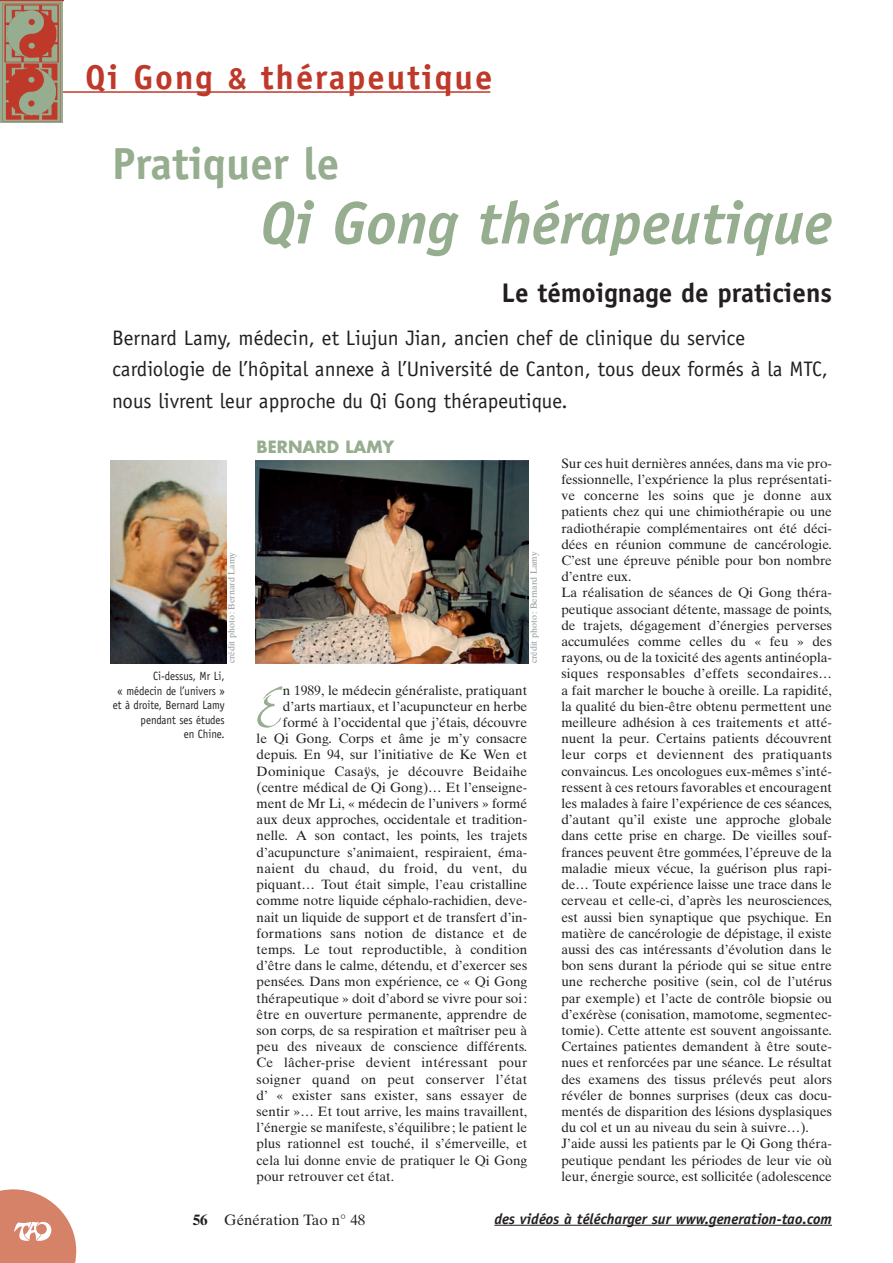
<style>
.page{position:relative;width:893px;height:1263px;background:#fff}
.page>*{position:absolute;margin:0;border:0;box-sizing:border-box;transform-origin:0 0}
.t1{font:61.95px "Bergell Plain";color:#96ad8f}
.t2{font:italic 700 60px "Officina Sans";color:#96ad8f}
.t3{font:700 45px "Officina Sans";color:#96ad8f}
.t4{font:700 34.5px "Officina Sans";letter-spacing:.055em;color:#bf392a}
.t5{font:700 27px "Officina Sans";color:#231f20}
.t6{font:21px/31.5px "Officina Sans";color:#231f20}
.t7{font:700 16.5px "Futura";color:#96ad8f}
.t8{font:italic 700 15px "Officina Sans";color:#231f20}
.t9{font:15px "Times Ten";color:#231f20}
.t10{font:13.5px/16.2px "Times Ten";color:#231f20}
.t11{font:13.5px "Times Ten";letter-spacing:.02em;color:#231f20}
.t12{font:12px/14.4px "Officina Sans";color:#231f20;text-align:right;scale:.9 1}
.t13{font:9px "Times Ten";color:#939598}
.s1{font-size:30px}
.s2{font-weight:700}
</style>
<div class="page">
<svg style="left:0;top:1189px;width:76px;height:74px"></svg>
<hr style="left:494px;top:1225px;width:134px;height:1px;background:#231f20">
<hr style="left:627px;top:1225px;width:79px;height:1px;background:#231f20">
<hr style="left:705px;top:1225px;width:38px;height:1px;background:#231f20">
<hr style="left:743px;top:1225px;width:44px;height:1px;background:#231f20">
<hr style="left:787px;top:1225px;width:45px;height:1px;background:#231f20">
<hr style="left:0;top:91px;width:490px;height:2px;background:#bf392a">
<img style="left:0;top:0;width:63px;height:123px">
<img style="left:255px;top:460px;width:274px;height:203px">
<img style="left:110px;top:460px;width:116px;height:203px">
<h3 class="t4" style="left:85px;top:64px;width:408px">Qi Gong <span class="s1">&amp;</span> thérapeutique</h3>
<h3 class="t3" style="left:112px;top:146px;width:229px">Pratiquer le</h3>
<h2 class="t2" style="left:260px;top:200px;width:573px">Qi Gong thérapeutique</h2>
<h3 class="t5" style="left:501px;top:282px;width:332px">Le témoignage de praticiens</h3>
<h3 class="t6" style="left:112px;top:323px;width:717px">Bernard Lamy, médecin, et Liujun Jian, ancien chef de clinique du service cardiologie de l’hôpital annexe à l’Université de Canton, tous deux formés à la MTC, nous livrent leur approche du Qi Gong thérapeutique.</h3>
<p class="t7" style="left:257px;top:439px;width:139px">BERNARD LAMY</p>
<p class="t13" style="left:228px;top:663px;width:113px;rotate:-90deg">crédit photo : Bernard Lamy</p>
<p class="t13" style="left:530px;top:663px;width:113px;rotate:-90deg">crédit photo : Bernard Lamy</p>
<p class="t12" style="left:113px;top:670px;width:126px">Ci-dessus, Mr Li,<br>« médecin de l’univers » et à droite, Bernard Lamy pendant ses études<br>en Chine.</p>
<h1 class="t1" style="left:257px;top:681px;width:28px">E</h1>
<p class="t10" style="left:283px;top:683px;width:246px">n 1989, le médecin généraliste, pratiquant</p>
<p class="t10" style="left:283px;top:699px;width:246px">d’arts martiaux, et l’acupuncteur en herbe</p>
<p class="t10" style="left:283px;top:716px;width:246px">formé à l’occidental que j’étais, découvre</p>
<p class="t10" style="left:257px;top:732px;width:272px">le Qi Gong. Corps et âme je m’y consacre</p>
<p class="t10" style="left:257px;top:748px;width:272px">depuis. En 94, sur l’initiative de Ke Wen et</p>
<p class="t11" style="left:257px;top:766px;width:272px">Dominique Casaÿs, je découvre Beidaihe</p>
<p class="t10" style="left:257px;top:780px;width:272px">(centre médical de Qi Gong)… Et l’enseigne-</p>
<p class="t10" style="left:257px;top:797px;width:272px">ment de Mr Li, « médecin de l’univers » formé</p>
<p class="t10" style="left:257px;top:813px;width:272px">aux deux approches, occidentale et tradition-</p>
<p class="t10" style="left:257px;top:829px;width:272px">nelle. A son contact, les points, les trajets</p>
<p class="t10" style="left:257px;top:845px;width:272px">d’acupuncture s’animaient, respiraient, éma-</p>
<p class="t11" style="left:257px;top:863px;width:272px">naient du chaud, du froid, du vent, du</p>
<p class="t10" style="left:257px;top:878px;width:272px">piquant… Tout était simple, l’eau cristalline</p>
<p class="t10" style="left:257px;top:894px;width:272px">comme notre liquide céphalo-rachidien, deve-</p>
<p class="t10" style="left:257px;top:910px;width:272px">nait un liquide de support et de transfert d’in-</p>
<p class="t10" style="left:257px;top:926px;width:272px">formations sans notion de distance et de</p>
<p class="t10" style="left:257px;top:942px;width:272px">temps. Le tout reproductible, à condition</p>
<p class="t10" style="left:257px;top:959px;width:272px">d’être dans le calme, détendu, et d’exercer ses</p>
<p class="t10" style="left:257px;top:975px;width:272px">pensées. Dans mon expérience, ce « Qi Gong</p>
<p class="t10" style="left:257px;top:991px;width:272px">thérapeutique » doit d’abord se vivre pour soi :</p>
<p class="t10" style="left:257px;top:1007px;width:272px">être en ouverture permanente, apprendre de</p>
<p class="t10" style="left:257px;top:1023px;width:272px">son corps, de sa respiration et maîtriser peu à</p>
<p class="t10" style="left:257px;top:1040px;width:272px">peu des niveaux de conscience différents.</p>
<p class="t11" style="left:257px;top:1057px;width:272px">Ce lâcher-prise devient intéressant pour</p>
<p class="t11" style="left:257px;top:1074px;width:272px">soigner quand on peut conserver l’état</p>
<p class="t10" style="left:257px;top:1088px;width:272px">d’ « exister sans exister, sans essayer de</p>
<p class="t10" style="left:257px;top:1104px;width:272px">sentir »… Et tout arrive, les mains travaillent,</p>
<p class="t10" style="left:257px;top:1121px;width:272px">l’énergie se manifeste, s’équilibre ; le patient le</p>
<p class="t10" style="left:257px;top:1137px;width:272px">plus rationnel est touché, il s’émerveille, et</p>
<p class="t10" style="left:257px;top:1153px;width:272px">cela lui donne envie de pratiquer le Qi Gong</p>
<p class="t10" style="left:257px;top:1169px;width:139px">pour retrouver cet état.</p>
<p class="t10" style="left:561px;top:456px;width:272px">Sur ces huit dernières années, dans ma vie pro&shy;fessionnelle, l’expérience la plus représentati&shy;ve concerne les soins que je donne aux patients chez qui une chimiothérapie ou une radiothérapie complémentaires ont été déci&shy;dées en réunion commune de cancérologie.<br>C’est une épreuve pénible pour bon nombre d’entre eux.<br>La réalisation de séances de Qi Gong théra&shy;peutique associant détente, massage de points, de trajets, dégagement d’énergies perverses accumulées comme celles du « feu » des rayons, ou de la toxicité des agents antinéopla&shy;siques responsables d’effets secondaires… a fait marcher le bouche à oreille. La rapidité, la qualité du bien-être obtenu permettent une meilleure adhésion à ces traitements et atté&shy;nuent la peur. Certains patients découvrent leur corps et deviennent des pratiquants convaincus. Les oncologues eux-mêmes s’inté&shy;ressent à ces retours favorables et encouragent les malades à faire l’expérience de ces séances, d’autant qu’il existe une approche globale dans cette prise en charge. De vieilles souf&shy;frances peuvent être gommées, l’épreuve de la maladie mieux vécue, la guérison plus rapi&shy;de… Toute expérience laisse une trace dans le cerveau et celle-ci, d’après les neurosciences, est aussi bien synaptique que psychique. En matière de cancérologie de dépistage, il existe aussi des cas intéressants d’évolution dans le bon sens durant la période qui se situe entre une recherche positive (sein, col de l’utérus par exemple) et l’acte de contrôle biopsie ou d’exérèse (conisation, mamotome, segmentec&shy;tomie). Cette attente est souvent angoissante.<br>Certaines patientes demandent à être soute&shy;nues et renforcées par une séance. Le résultat des examens des tissus prélevés peut alors révéler de bonnes surprises (deux cas docu&shy;mentés de disparition des lésions dysplasiques du col et un au niveau du sein à suivre…).<br>J’aide aussi les patients par le Qi Gong théra&shy;peutique pendant les périodes de leur vie où leur, énergie source, est sollicitée (adolescence</p>
<p class="t9" style="left:193px;top:1214px;width:174px"><span class="s2">56</span> Génération Tao n° 48</p>
<p class="t8" style="left:494px;top:1213px;width:339px">des vidéos à télécharger sur www.generation-tao.com</p>
</div>
